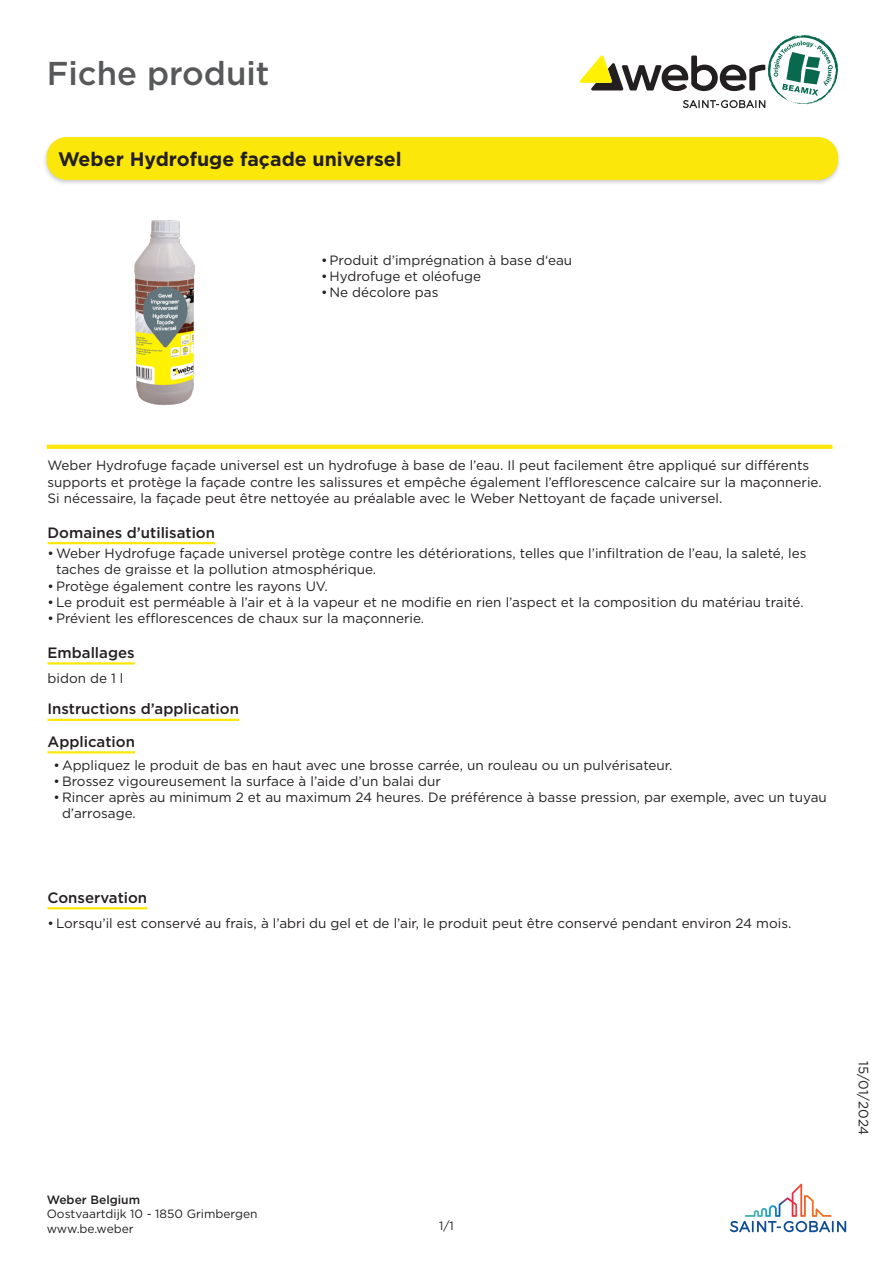
<style>
.page{position:relative;width:893px;height:1263px;background:#fff}
.page>*{position:absolute;margin:0;border:0;box-sizing:border-box;transform-origin:0 0}
.t1{font:500 33px "Gotham";color:#57585a}
.TOC_A_PRODUCT_MULTI{font:700 19.5px "Gotham";color:#231f20}
.Static{font:500 15px "Gotham";color:#231f20}
.Longname{font:500 15px "Gotham";color:#231f20}
.Technical_info{font:500 15px "Gotham";color:#231f20}
.level__header{font:500 15px "Gotham";color:#231f20}
.Value{font:13.5px/16.2px "Gotham";color:#231f20}
.t2{font:12px/14.4px "Gotham";color:#231f20}
.t3{font:500 12px "Gotham";color:#231f20}
</style>
<div class="page">
<svg style="left:730px;top:1184px;width:116px;height:48px"></svg>
<svg style="left:579px;top:35px;width:259px;height:73px"></svg>
<div style="left:42px;top:135px;width:800px;height:51px;background:#231f20;opacity:.24"></div>
<div style="left:47px;top:138px;width:790px;height:41px;background:#fbe709;border-radius:20px"></div>
<div style="left:47px;top:137px;width:791px;height:43px;border:1px solid #fbe709;border-radius:20px"></div>
<svg style="left:47px;top:445px;width:785px;height:4px;background:#fbe70d"></svg>
<hr style="left:48px;top:542px;width:167px;height:2px;background:#fbe709">
<hr style="left:48px;top:662px;width:87px;height:2px;background:#fbe709">
<hr style="left:48px;top:907px;width:99px;height:2px;background:#fbe709">
<hr style="left:48px;top:719px;width:191px;height:2px;background:#fbe709">
<hr style="left:48px;top:751px;width:87px;height:2px;background:#fbe709">
<img style="left:134px;top:220px;width:61px;height:185px">
<h1 class="t1" style="left:47px;top:51px;width:224px">Fiche produit</h1>
<p class="TOC_A_PRODUCT_MULTI" style="left:58px;top:146px;width:345px">Weber Hydrofuge façade universel</p>
<p class="Value" style="left:321px;top:251px;width:253px">•Produit d’imprégnation à base d‘eau</p>
<p class="Value" style="left:321px;top:268px;width:162px">•Hydrofuge et oléofuge</p>
<p class="Value" style="left:321px;top:284px;width:119px">•Ne décolore pas</p>
<p class="Value" style="left:48px;top:457px;width:776px">Weber Hydrofuge façade universel est un hydrofuge à base de l’eau. Il peut facilement être appliqué sur différents supports et protège la façade contre les salissures et empêche également l’efflorescence calcaire sur la maçonnerie.<br>Si nécessaire, la façade peut être nettoyée au préalable avec le Weber Nettoyant de façade universel.</p>
<p class="Technical_info" style="left:48px;top:523px;width:169px">Domaines d’utilisation</p>
<p class="Value" style="left:56px;top:545px;width:752px;text-indent:-9px">•Weber Hydrofuge façade universel protège contre les détériorations, telles que l’infiltration de l’eau, la saleté, les taches de graisse et la pollution atmosphérique.</p>
<p class="Value" style="left:48px;top:577px;width:282px">•Protège également contre les rayons UV.</p>
<p class="Value" style="left:48px;top:594px;width:758px">•Le produit est perméable à l’air et à la vapeur et ne modifie en rien l’aspect et la composition du matériau traité.</p>
<p class="Value" style="left:48px;top:610px;width:378px">•Prévient les efflorescences de chaux sur la maçonnerie.</p>
<p class="Longname" style="left:48px;top:643px;width:89px">Emballages</p>
<p class="Value" style="left:48px;top:670px;width:78px">bidon de 1 l</p>
<p class="Static" style="left:48px;top:699px;width:193px">Instructions d’application</p>
<p class="level__header" style="left:48px;top:732px;width:89px">Application</p>
<p class="Value" style="left:54px;top:757px;width:620px">•Appliquez le produit de bas en haut avec une brosse carrée, un rouleau ou un pulvérisateur.</p>
<p class="Value" style="left:54px;top:773px;width:389px">• Brossez vigoureusement la surface à l’aide d’un balai dur</p>
<p class="Value" style="left:62px;top:789px;width:766px;text-indent:-9px">• Rincer après au minimum 2 et au maximum 24 heures. De préférence à basse pression, par exemple, avec un tuyau d’arrosage.</p>
<p class="Longname" style="left:48px;top:888px;width:101px">Conservation</p>
<p class="Value" style="left:48px;top:914px;width:745px">•Lorsqu’il est conservé au frais, à l’abri du gel et de l’air, le produit peut être conservé pendant environ 24 mois.</p>
<p class="t3" style="left:47px;top:1192px;width:95px">Weber Belgium</p>
<p class="t2" style="left:47px;top:1207px;width:212px">Oostvaartdijk 10 - 1850 Grimbergen www.be.weber</p>
<p class="t2" style="left:439px;top:1218px;width:16px">1/1</p>
<p class="Value" style="left:872px;top:1061px;width:76px;rotate:90deg">15/01/2024</p>
</div>
